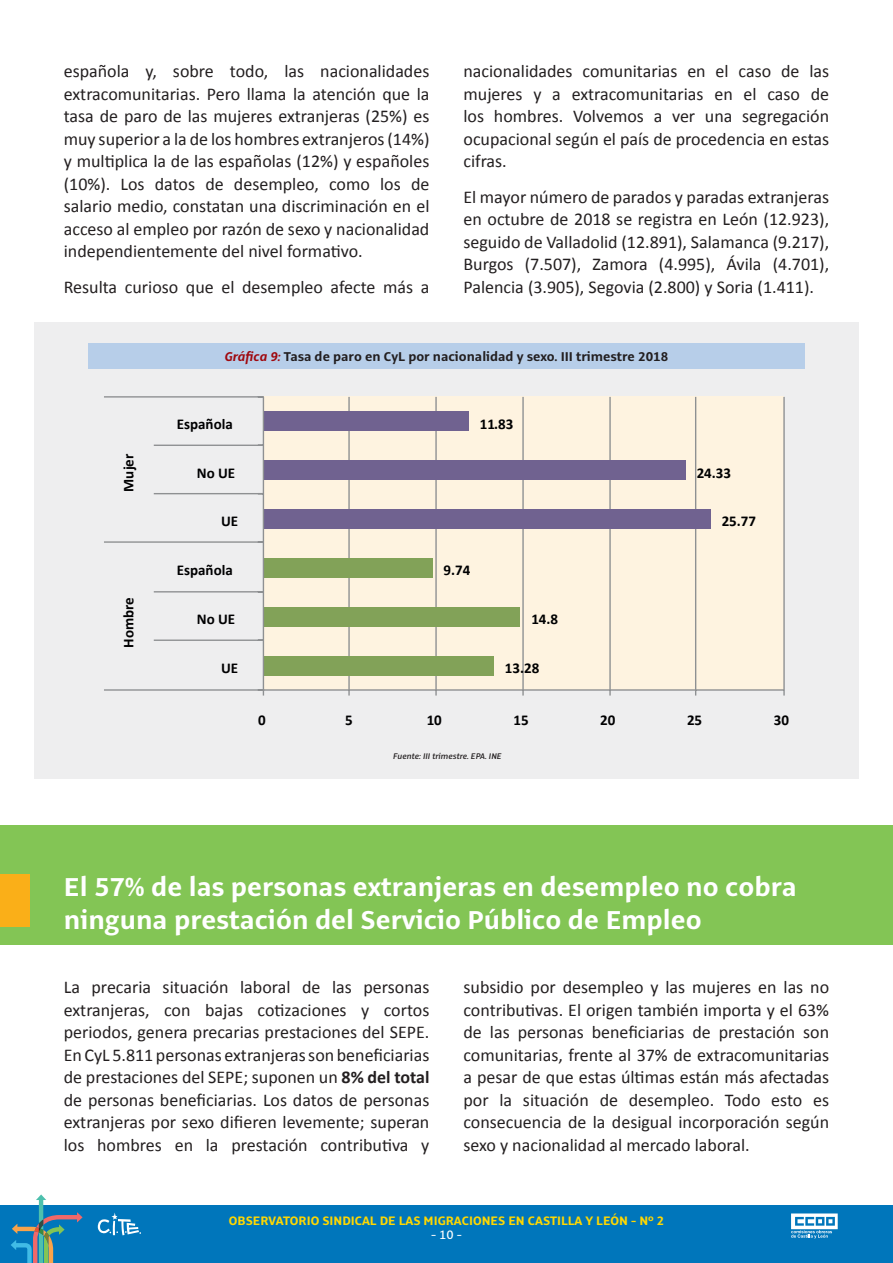
<style>
.page{position:relative;width:893px;height:1263px;background:#fff}
.page>*{position:absolute;margin:0;border:0;box-sizing:border-box;transform-origin:0 0}
.t1{font:700 28.5px/32.8px "Alto Pro";color:#fff}
.t2{font:18px/22.5px "Calibri";color:#231f20;text-align:justify}
.t3{font:700 15px "Calibri";color:#000001}
.t4{font:700 14.1px "Alto Pro";color:#231f20}
.t5{font:700 13.5px "Alto Pro";color:#ffd801}
.t6{font:500 13.5px "Alto Pro";color:#fff}
.t7{font:italic 600 9px "Alto Pro";color:#231f20}
.s1{font-style:italic;color:#9f080e}
.s2{font-weight:700}
</style>
<div class="page">
<div style="left:0;top:1205px;width:893px;height:58px;background:#0076bb"></div>
<svg style="left:11px;top:1194px;width:72px;height:69px"></svg>
<svg style="left:791px;top:1213px;width:47px;height:25px"></svg>
<svg style="left:98px;top:1212px;width:43px;height:23px"></svg>
<div style="left:0;top:826px;width:893px;height:119px;background:#83c555"></div>
<div style="left:0;top:874px;width:30px;height:52px;background:#faaf18"></div>
<div style="left:34px;top:322px;width:824px;height:456px;background:#eeeeef"></div>
<div style="left:88px;top:343px;width:717px;height:26px;background:#b7cee9"></div>
<div style="left:263px;top:397px;width:521px;height:293px;background:#fef3e0"></div>
<hr style="left:783px;top:397px;width:2px;height:293px;background:#8e9092">
<hr style="left:695px;top:397px;width:1px;height:293px;background:#8e9092">
<hr style="left:609px;top:397px;width:2px;height:293px;background:#8e9092">
<hr style="left:522px;top:397px;width:2px;height:293px;background:#8e9092">
<hr style="left:435px;top:397px;width:2px;height:293px;background:#8e9092">
<hr style="left:348px;top:397px;width:2px;height:293px;background:#8e9092">
<div style="left:263px;top:656px;width:231px;height:19px;background:#82a258"></div>
<div style="left:263px;top:607px;width:257px;height:19px;background:#82a258"></div>
<div style="left:263px;top:558px;width:169px;height:20px;background:#82a258"></div>
<div style="left:263px;top:509px;width:448px;height:20px;background:#706290"></div>
<div style="left:263px;top:460px;width:423px;height:20px;background:#706290"></div>
<div style="left:263px;top:411px;width:206px;height:20px;background:#706290"></div>
<hr style="left:263px;top:689px;width:521px;height:2px;background:#8e9092">
<hr style="left:263px;top:397px;width:1px;height:293px;background:#8e9092">
<hr style="left:154px;top:396px;width:109px;height:2px;background:#8e9092">
<hr style="left:154px;top:445px;width:109px;height:1px;background:#8e9092">
<hr style="left:154px;top:493px;width:109px;height:1px;background:#8e9092">
<hr style="left:154px;top:541px;width:109px;height:2px;background:#8e9092">
<hr style="left:154px;top:591px;width:109px;height:1px;background:#8e9092">
<hr style="left:154px;top:639px;width:109px;height:2px;background:#8e9092">
<hr style="left:154px;top:689px;width:109px;height:2px;background:#8e9092">
<hr style="left:104px;top:396px;width:50px;height:2px;background:#8e9092">
<hr style="left:104px;top:541px;width:50px;height:2px;background:#8e9092">
<hr style="left:104px;top:689px;width:50px;height:2px;background:#8e9092">
<p class="t2" style="left:64px;top:59px;width:367px">española y, sobre todo, las nacionalidades extracomunitarias. Pero llama la atención que la tasa de paro de las mujeres extranjeras (25%) es muy superior a la de los hombres extranjeros (14%) y multiplica la de las españolas (12%) y españoles (10%). Los datos de desempleo, como los de salario medio, constatan una discriminación en el acceso al empleo por razón de sexo y nacionalidad independientemente del nivel formativo.</p>
<p class="t2" style="left:64px;top:274px;width:367px">Resulta curioso que el desempleo afecte más a</p>
<p class="t2" style="left:463px;top:59px;width:367px">nacionalidades comunitarias en el caso de las mujeres y a extracomunitarias en el caso de los hombres. Volvemos a ver una segregación ocupacional según el país de procedencia en estas cifras.</p>
<p class="t2" style="left:463px;top:184px;width:367px">El mayor número de parados y paradas extranjeras en octubre de 2018 se registra en León (12.923), seguido de Valladolid (12.891), Salamanca (9.217), Burgos (7.507), Zamora (4.995), Ávila (4.701), Palencia (3.905), Segovia (2.800) y Soria (1.411).</p>
<p class="t4" style="left:225px;top:348px;width:445px"><span class="s1">Gráfica 9:</span> Tasa de paro en CyL por nacionalidad y sexo. III trimestre 2018</p>
<p class="t3" style="left:119px;top:492px;width:39px;rotate:-90deg">Mujer</p>
<p class="t3" style="left:119px;top:648px;width:52px;rotate:-90deg">Hombre</p>
<p class="t3" style="left:177px;top:414px;width:57px">Española</p>
<p class="t3" style="left:480px;top:414px;width:35px">11.83</p>
<p class="t3" style="left:197px;top:463px;width:40px">No UE</p>
<p class="t3" style="left:697px;top:463px;width:36px">24.33</p>
<p class="t3" style="left:221px;top:512px;width:19px">UE</p>
<p class="t3" style="left:722px;top:512px;width:36px">25.77</p>
<p class="t3" style="left:177px;top:561px;width:57px">Española</p>
<p class="t3" style="left:443px;top:561px;width:28px">9.74</p>
<p class="t3" style="left:197px;top:610px;width:40px">No UE</p>
<p class="t3" style="left:531px;top:610px;width:28px">14.8</p>
<p class="t3" style="left:221px;top:659px;width:19px">UE</p>
<p class="t3" style="left:505px;top:659px;width:36px">13.28</p>
<p class="t3" style="left:258px;top:711px;width:9px">0</p>
<p class="t3" style="left:345px;top:711px;width:9px">5</p>
<p class="t3" style="left:427px;top:711px;width:17px">10</p>
<p class="t3" style="left:513px;top:711px;width:17px">15</p>
<p class="t3" style="left:600px;top:711px;width:17px">20</p>
<p class="t3" style="left:687px;top:711px;width:17px">25</p>
<p class="t3" style="left:774px;top:711px;width:17px">30</p>
<p class="t7" style="left:393px;top:750px;width:110px">Fuente: III trimestre. EPA. INE</p>
<h1 class="t1" style="left:64px;top:870px;width:734px">El 57% de las personas extranjeras en desempleo no cobra ninguna prestación del Servicio Público de Empleo</h1>
<p class="t2" style="left:64px;top:975px;width:367px">La precaria situación laboral de las personas extranjeras, con bajas cotizaciones y cortos periodos, genera precarias prestaciones del SEPE.<br>En CyL 5.811 personas extranjeras son beneficiarias de prestaciones del SEPE; suponen un <span class="s2">8% del total </span>de personas beneficiarias. Los datos de personas extranjeras por sexo difieren levemente; superan los hombres en la prestación contributiva y</p>
<p class="t2" style="left:463px;top:975px;width:367px">subsidio por desempleo y las mujeres en las no contributivas. El origen también importa y el 63% de las personas beneficiarias de prestación son comunitarias, frente al 37% de extracomunitarias a pesar de que estas últimas están más afectadas por la situación de desempleo. Todo esto es consecuencia de la desigual incorporación según sexo y nacionalidad al mercado laboral.</p>
<p class="t5" style="left:229px;top:1212px;width:437px">OBSERVATORIO SINDICAL DE LAS MIGRACIONES EN CASTILLA Y LEÓN - Nº 2</p>
<p class="t6" style="left:431px;top:1227px;width:32px">- 10 -</p>
</div>
